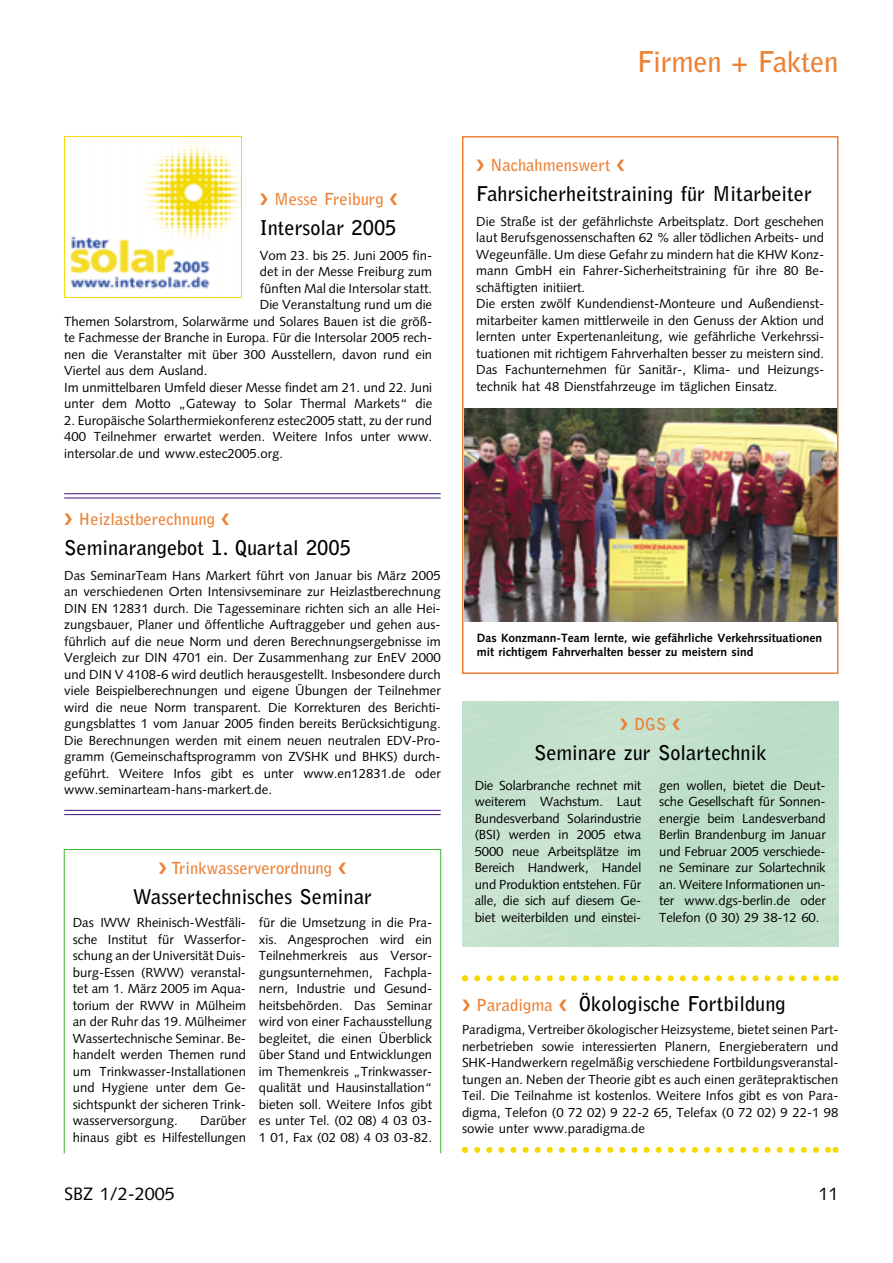
<style>
.page{position:relative;width:893px;height:1263px;background:#fff}
.page>*{position:absolute;margin:0;border:0;box-sizing:border-box;transform-origin:0 0}
.t1{font:700 28.5px "Bell Gothic";letter-spacing:-.01em;color:#ec8236}
.t2{font:700 20.25px "Bell Gothic";color:#000}
.t3{font:18px "Syntax";color:#000}
.t4{font:700 16.5px "Bell Gothic";color:#ec8236}
.t5{font:13.2px/16.5px "Syntax";color:#000;text-align:justify}
.t6{font:700 12px/13.5px "Syntax";color:#000}
</style>
<div class="page">
<div style="left:462px;top:136px;width:376px;height:538px;border:2px solid #ec8236"></div>
<img style="left:69px;top:138px;width:171px;height:151px">
<div style="left:64px;top:136px;width:178px;height:162px;border:1px solid #f6d900"></div>
<img style="left:464px;top:408px;width:372px;height:213px">
<svg style="left:462px;top:975px;width:376px;height:6px"></svg>
<svg style="left:462px;top:1147px;width:376px;height:6px"></svg>
<hr style="left:64px;top:493px;width:376px;height:1px;background:#3d107b">
<hr style="left:64px;top:498px;width:376px;height:1px;background:#3d107b">
<hr style="left:64px;top:810px;width:376px;height:1px;background:#3d107b">
<hr style="left:64px;top:814px;width:376px;height:1px;background:#3d107b">
<div style="left:64px;top:849px;width:377px;height:305px;border:1px solid #3bb62f"></div>
<svg style="left:620px;top:719px;width:7px;height:11px"></svg>
<svg style="left:672px;top:719px;width:8px;height:11px"></svg>
<h1 class="t1" style="left:637px;top:51px;width:203px">Firmen + Fakten</h1>
<p class="t4" style="left:274px;top:193px;width:111px">Messe Freiburg</p>
<h2 class="t2" style="left:260px;top:219px;width:138px">Intersolar 2005</h2>
<p class="t5" style="left:260px;top:248px;width:174px">Vom 23. bis 25. Juni 2005 fin-</p>
<p class="t5" style="left:260px;top:265px;width:174px">det in der Messe Freiburg zum</p>
<p class="t5" style="left:260px;top:281px;width:174px">fünften Mal die Intersolar statt.</p>
<p class="t5" style="left:260px;top:298px;width:174px">Die Veranstaltung rund um die</p>
<p class="t5" style="left:64px;top:314px;width:369px">Themen Solarstrom, Solarwärme und Solares Bauen ist die größ-</p>
<p class="t5" style="left:64px;top:331px;width:369px">te Fachmesse der Branche in Europa. Für die Intersolar 2005 rech-</p>
<p class="t5" style="left:64px;top:347px;width:369px">nen die Veranstalter mit über 300 Ausstellern, davon rund ein</p>
<p class="t5" style="left:64px;top:364px;width:145px">Viertel aus dem Ausland.</p>
<p class="t5" style="left:64px;top:380px;width:369px">Im unmittelbaren Umfeld dieser Messe findet am 21. und 22. Juni</p>
<p class="t5" style="left:64px;top:397px;width:369px">unter dem Motto „Gateway to Solar Thermal Markets“ die</p>
<p class="t5" style="left:64px;top:413px;width:369px">2. Europäische Solarthermiekonferenz estec2005 statt, zu der rund 400 Teilnehmer erwartet werden. Weitere Infos unter www. intersolar.de und www.estec2005.org.</p>
<p class="t4" style="left:78px;top:513px;width:138px">Heizlastberechnung</p>
<h2 class="t2" style="left:64px;top:540px;width:288px">Seminarangebot 1. Quartal 2005</h2>
<p class="t5" style="left:64px;top:568px;width:378px">Das SeminarTeam Hans Markert führt von Januar bis März 2005 an verschiedenen Orten Intensivseminare zur Heizlastberechnung DIN EN 12831 durch. Die Tagesseminare richten sich an alle Hei&shy;zungsbauer, Planer und öffentliche Auftraggeber und gehen aus&shy;führlich auf die neue Norm und deren Berechnungsergebnisse im Vergleich zur DIN 4701 ein. Der Zusammenhang zur EnEV 2000 und DIN V 4108-6 wird deutlich herausgestellt. Insbesondere durch viele Beispielberechnungen und eigene Übungen der Teilnehmer wird die neue Norm transparent. Die Korrekturen des Berichti&shy;gungsblattes 1 vom Januar 2005 finden bereits Berücksichtigung.<br>Die Berechnungen werden mit einem neuen neutralen EDV-Pro&shy;gramm (Gemeinschaftsprogramm von ZVSHK und BHKS) durch&shy;geführt. Weitere Infos gibt es unter www.en12831.de oder www.seminarteam-hans-markert.de.</p>
<p class="t4" style="left:171px;top:862px;width:162px">Trinkwasserverordnung</p>
<h2 class="t2" style="left:133px;top:889px;width:240px">Wassertechnisches Seminar</h2>
<p class="t5" style="left:73px;top:916px;width:175px">Das IWW Rheinisch-Westfäli&shy;sche Institut für Wasserfor&shy;schung an der Universität Duis&shy;burg-Essen (RWW) veranstal&shy;tet am 1. März 2005 im Aqua&shy;torium der RWW in Mülheim an der Ruhr das 19. Mülheimer Wassertechnische Seminar. Be&shy;handelt werden Themen rund um Trinkwasser-Installationen und Hygiene unter dem Ge&shy;sichtspunkt der sicheren Trink&shy;wasserversorgung.</p>
<p class="t5" style="left:73px;top:1114px;width:175px;text-align:right">Darüber<br>hinaus gibt es Hilfestellungen</p>
<p class="t5" style="left:259px;top:916px;width:175px">für die Umsetzung in die Pra&shy;xis. Angesprochen wird ein Teilnehmerkreis aus Versor&shy;gungsunternehmen, Fachpla&shy;nern, Industrie und Gesund&shy;heitsbehörden. Das Seminar wird von einer Fachausstellung begleitet, die einen Überblick über Stand und Entwicklungen im Themenkreis „Trinkwasser&shy;qualität und Hausinstallation“ bieten soll. Weitere Infos gibt es unter Tel. (02 08) 4 03 03- 1 01, Fax (02 08) 4 03 03-82.</p>
<p class="t4" style="left:490px;top:159px;width:122px">Nachahmenswert</p>
<h2 class="t2" style="left:476px;top:186px;width:337px">Fahrsicherheitstraining für Mitarbeiter</h2>
<p class="t5" style="left:476px;top:214px;width:349px;text-align:left">Die Straße ist der gefährlichste Arbeitsplatz. Dort geschehen laut Berufsgenossenschaften 62 % aller tödlichen Arbeits- und Wegeunfälle. Um diese Gefahr zu mindern hat die KHW Konz&shy;mann GmbH ein Fahrer-Sicherheitstraining für ihre 80 Be&shy;schäftigten initiiert.<br>Die ersten zwölf Kundendienst-Monteure und Außendienst&shy;mitarbeiter kamen mittlerweile in den Genuss der Aktion und lernten unter Expertenanleitung, wie gefährliche Verkehrssi&shy;tuationen mit richtigem Fahrverhalten besser zu meistern sind.<br>Das Fachunternehmen für Sanitär-, Klima- und Heizungs&shy;technik hat 48 Dienstfahrzeuge im täglichen Einsatz.</p>
<p class="t6" style="left:477px;top:633px;width:346px">Das Konzmann-Team lernte, wie gefährliche Verkehrssituationen mit richtigem Fahrverhalten besser zu meistern sind</p>
<p class="t4" style="left:634px;top:718px;width:34px">DGS</p>
<h2 class="t2" style="left:534px;top:744px;width:234px">Seminare zur Solartechnik</h2>
<p class="t5" style="left:475px;top:778px;width:168px">Die Solarbranche rechnet mit weiterem Wachstum. Laut Bundesverband Solarindustrie (BSI) werden in 2005 etwa 5000 neue Arbeitsplätze im Bereich Handwerk, Handel und Produktion entstehen. Für alle, die sich auf diesem Ge&shy;biet weiterbilden und einstei-</p>
<p class="t5" style="left:659px;top:778px;width:168px">gen wollen, bietet die Deut&shy;sche Gesellschaft für Sonnen&shy;energie beim Landesverband Berlin Brandenburg im Januar und Februar 2005 verschiede&shy;ne Seminare zur Solartechnik an. Weitere Informationen un&shy;ter www.dgs-berlin.de oder Telefon (0 30) 29 38-12 60.</p>
<p class="t4" style="left:476px;top:999px;width:78px">Paradigma</p>
<h2 class="t2" style="left:579px;top:996px;width:208px">Ökologische Fortbildung</h2>
<p class="t5" style="left:462px;top:1023px;width:378px">Paradigma, Vertreiber ökologischer Heizsysteme, bietet seinen Part&shy;nerbetrieben sowie interessierten Planern, Energieberatern und SHK-Handwerkern regelmäßig verschiedene Fortbildungsveranstal&shy;tungen an. Neben der Theorie gibt es auch einen gerätepraktischen Teil. Die Teilnahme ist kostenlos. Weitere Infos gibt es von Para&shy;digma, Telefon (0 72 02) 9 22-2 65, Telefax (0 72 02) 9 22-1 98 sowie unter www.paradigma.de</p>
<h3 class="t3" style="left:64px;top:1186px;width:112px">SBZ 1/2-2005</h3>
<h3 class="t3" style="left:818px;top:1187px;width:22px">11</h3>
</div>
